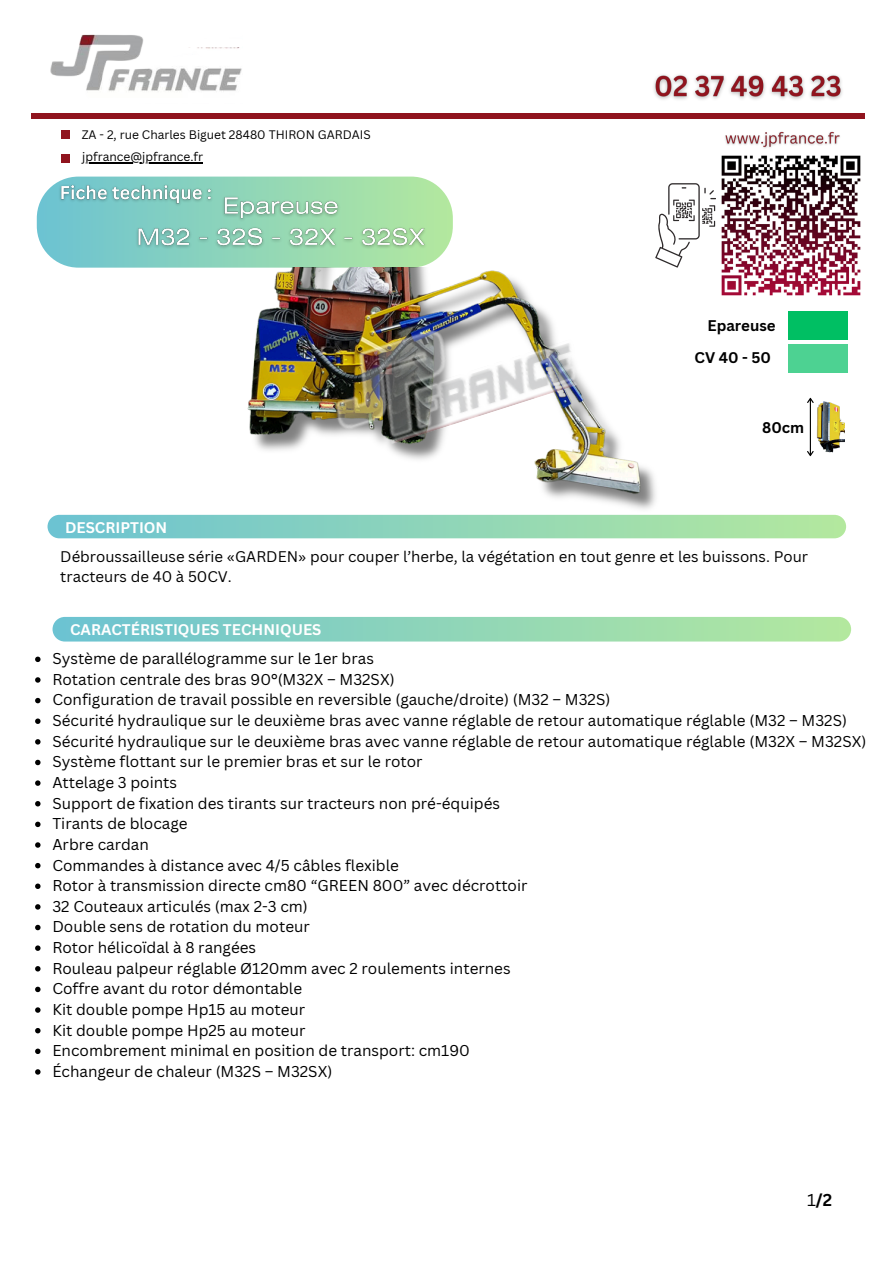
<style>
.page{position:relative;width:894px;height:1264px;background:#fff}
.page>*{position:absolute;margin:0;border:0;box-sizing:border-box;transform-origin:0 0}
.t1{font:700 16.8px "Canva Sans";color:#000}
.t2{font:15.3px "Canva Sans";color:#000}
.t3{font:15px/20.2px "Canva Sans";color:#000}
.t4{font:700 15px "Canva Sans";color:#fff}
.t5{font:700 15px "Canva Sans";color:#000}
.t6{font:12px "Canva Sans";color:#000}
.s1{font-weight:400}
</style>
<div class="page">
<div style="left:37px;top:176px;width:415px;height:92px;background:linear-gradient(to right,#6cc3d2,#b3e89e);border-radius:42px"></div>
<div style="left:61px;top:154px;width:8px;height:9px;background:#90141e"></div>
<svg style="left:655px;top:183px;width:60px;height:84px"></svg>
<img style="left:50px;top:34px;width:192px;height:58px">
<div style="left:32px;top:113px;width:833px;height:6px;background:#90141e"></div>
<div style="left:61px;top:130px;width:8px;height:9px;background:#90141e"></div>
<div style="left:788px;top:311px;width:59px;height:29px;background:#00bf63"></div>
<div style="left:788px;top:344px;width:59px;height:28px;background:#4dd292"></div>
<div style="left:47px;top:515px;width:798px;height:23px;background:linear-gradient(to right,#6cc3d2,#b3e89e);border-radius:12px"></div>
<div style="left:52px;top:617px;width:798px;height:24px;background:linear-gradient(to right,#6bc3d2,#b3e89e);border-radius:12px"></div>
<img style="left:813px;top:401px;width:30px;height:52px">
<svg style="left:807px;top:398px;width:6px;height:58px"></svg>
<img style="left:242px;top:268px;width:419px;height:250px">
<svg style="left:35px;top:656px;width:6px;height:6px"></svg>
<svg style="left:35px;top:677px;width:6px;height:5px"></svg>
<svg style="left:35px;top:698px;width:6px;height:5px"></svg>
<svg style="left:35px;top:718px;width:6px;height:6px"></svg>
<svg style="left:35px;top:739px;width:6px;height:5px"></svg>
<svg style="left:35px;top:759px;width:6px;height:6px"></svg>
<svg style="left:35px;top:780px;width:6px;height:5px"></svg>
<svg style="left:35px;top:801px;width:6px;height:5px"></svg>
<svg style="left:35px;top:821px;width:6px;height:6px"></svg>
<svg style="left:35px;top:842px;width:6px;height:5px"></svg>
<svg style="left:35px;top:863px;width:6px;height:5px"></svg>
<svg style="left:35px;top:883px;width:6px;height:6px"></svg>
<svg style="left:35px;top:904px;width:6px;height:5px"></svg>
<svg style="left:35px;top:924px;width:6px;height:6px"></svg>
<svg style="left:35px;top:945px;width:6px;height:5px"></svg>
<svg style="left:35px;top:966px;width:6px;height:5px"></svg>
<svg style="left:35px;top:986px;width:6px;height:6px"></svg>
<svg style="left:35px;top:1007px;width:6px;height:5px"></svg>
<svg style="left:35px;top:1028px;width:6px;height:5px"></svg>
<svg style="left:35px;top:1048px;width:6px;height:6px"></svg>
<svg style="left:35px;top:1069px;width:6px;height:5px"></svg>
<img style="left:56px;top:179px;width:163px;height:30px">
<img style="left:131px;top:191px;width:301px;height:63px">
<img style="left:654px;top:75px;width:188px;height:25px">
<img style="left:725px;top:131px;width:115px;height:17px">
<hr style="left:82px;top:162px;width:121px;height:1px;background:#000">
<img style="left:715px;top:155px;width:146px;height:141px">
<img style="left:300px;top:282px;width:296px;height:181px">
<p class="t6" style="left:82px;top:126px;width:290px">ZA - 2, rue Charles Biguet 28480 THIRON GARDAIS</p>
<p class="t6" style="left:82px;top:149px;width:122px">jpfrance@jpfrance.fr</p>
<p class="t5" style="left:707px;top:315px;width:70px">Epareuse</p>
<p class="t5" style="left:694px;top:347px;width:78px">CV 40 - 50</p>
<p class="t5" style="left:762px;top:416px;width:44px">80cm</p>
<p class="t4" style="left:65px;top:516px;width:104px">DESCRIPTION</p>
<p class="t3" style="left:60px;top:545px;width:749px">Débroussailleuse série «GARDEN» pour couper l’herbe, la végétation en tout genre et les buissons. Pour tracteurs de 40 à 50CV.</p>
<p class="t4" style="left:70px;top:619px;width:253px">CARACTÉRISTIQUES TECHNIQUES</p>
<p class="t2" style="left:52px;top:648px;width:323px">Systè me de parallélogramme sur le 1er bras</p>
<p class="t2" style="left:52px;top:668px;width:343px">Rotation centrale des bras 90°(M32X – M32SX)</p>
<p class="t2" style="left:52px;top:689px;width:559px">Configuration de travail possible en reversible (gauche/droite) (M32 – M32S)</p>
<p class="t2" style="left:52px;top:709px;width:795px">Sécurité hydraulique sur le deuxième bras avec vanne réglable de retour automatique réglable (M32 – M32S)</p>
<h6 class="t2" style="left:52px;top:730px;width:815px">Sécurité hydraulique sur le deuxième bras avec vanne réglable de retour automatique réglable (M32X – M32SX)</h6>
<h5 class="t2" style="left:52px;top:751px;width:371px">Système flottant sur le premier bras et sur le rotor</h5>
<h6 class="t2" style="left:52px;top:771px;width:126px">Attelage 3 points</h6>
<p class="t2" style="left:52px;top:792px;width:449px">Support de fixation des tirants sur tracteurs non pré-équipés</p>
<p class="t2" style="left:52px;top:813px;width:137px">Tirants de blocage</p>
<h5 class="t2" style="left:52px;top:833px;width:98px">Arbre cardan</h5>
<p class="t2" style="left:52px;top:854px;width:348px">Commandes à distance avec 4/5 câbles flexible</p>
<h5 class="t2" style="left:52px;top:874px;width:476px">Rotor à transmission directe cm80 “GREEN 800” avec décrottoir</h5>
<p class="t2" style="left:52px;top:895px;width:257px">32 Couteaux articulés (max 2-3 cm)</p>
<p class="t2" style="left:52px;top:916px;width:259px">Double sens de rotation du moteur</p>
<p class="t2" style="left:52px;top:936px;width:205px">Rotor hé licoïdal à 8 rangées</p>
<p class="t2" style="left:52px;top:957px;width:459px">Rouleau palpeur réglable Ø120mm avec 2 roulements internes</p>
<p class="t2" style="left:52px;top:977px;width:251px">Coffre avant du rotor dé montable</p>
<p class="t2" style="left:52px;top:998px;width:254px">Kit double pompe Hp15 au moteur</p>
<p class="t2" style="left:52px;top:1019px;width:254px">Kit double pompe Hp25 au moteur</p>
<p class="t2" style="left:52px;top:1039px;width:419px">Encombrement minimal en position de transport: cm190</p>
<p class="t2" style="left:52px;top:1060px;width:281px">Échangeur de chaleur (M32S – M32SX)</p>
<p class="t1" style="left:806px;top:1188px;width:27px"><span class="s1">1</span>/2</p>
</div>
